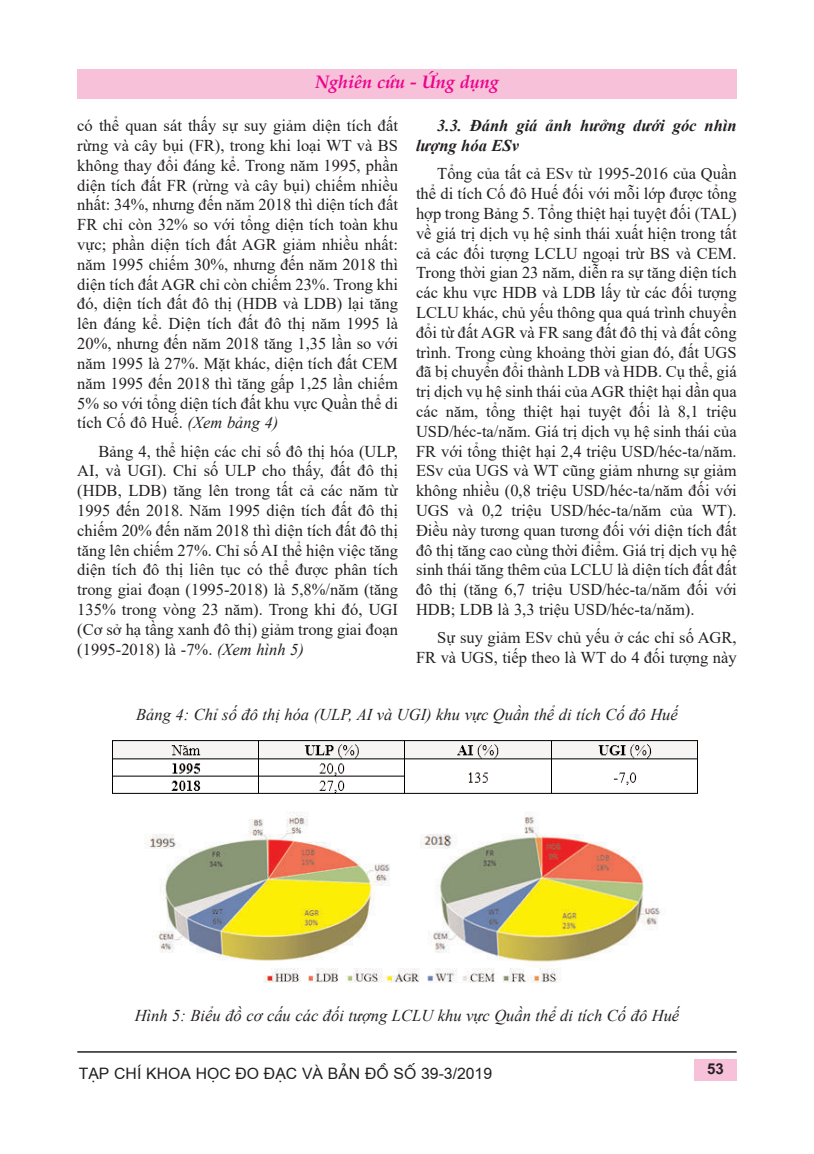
<style>
.page{position:relative;width:814px;height:1154px;background:#fff}
.page>*{position:absolute;margin:0;border:0;box-sizing:border-box;transform-origin:0 0}
.t1{font:italic 700 18px "Palatino Linotype";color:#ed028c}
.t2{font:16.5px/19.8px "Times New Roman";color:#231f20;text-align:justify}
.t3{font:italic 16.5px "Times New Roman";color:#231f20}
.t4{font:italic 700 16.5px/19.8px "Times New Roman";color:#231f20}
.t5{font:15.75px "Vn Arial H";color:#231f20}
.t6{font:700 15px "Vn Arial";color:#231f20}
.s1{font-style:italic}
</style>
<div class="page">
<div style="left:77px;top:69px;width:659px;height:30px;background:#f7c1d9"></div>
<div style="left:694px;top:1059px;width:42px;height:22px;background:#f7c1d9"></div>
<hr style="left:77px;top:1051px;width:659px;height:1px;background:#231f20">
<img style="left:144px;top:812px;width:517px;height:171px">
<img style="left:112px;top:740px;width:586px;height:54px">
<p class="t1" style="left:315px;top:72px;width:185px">Nghiên cứu - Ứng dụng</p>
<p class="t2" style="left:77px;top:116px;width:322px">có thể quan sát thấy sự suy giảm diện tích đất rừng và cây bụi (FR), trong khi loại WT và BS không thay đổi đáng kể. Trong năm 1995, phần diện tích đất FR (rừng và cây bụi) chiếm nhiều nhất: 34%, nhưng đến năm 2018 thì diện tích đất FR chỉ còn 32% so với tổng diện tích toàn khu vực; phần diện tích đất AGR giảm nhiều nhất: năm 1995 chiếm 30%, nhưng đến năm 2018 thì diện tích đất AGR chỉ còn chiếm 23%. Trong khi đó, diện tích đất đô thị (HDB và LDB) lại tăng lên đáng kể. Diện tích đất đô thị năm 1995 là 20%, nhưng đến năm 2018 tăng 1,35 lần so với năm 1995 là 27%. Mặt khác, diện tích đất CEM năm 1995 đến 2018 thì tăng gấp 1,25 lần chiếm 5% so với tổng diện tích đất khu vực Quần thể di tích Cố đô Huế. <span class="s1">(Xem bảng 4)</span></p>
<p class="t2" style="left:77px;top:441px;width:322px;text-indent:21px">Bảng 4, thể hiện các chỉ số đô thị hóa (ULP, AI, và UGI). Chỉ số ULP cho thấy, đất đô thị (HDB, LDB) tăng lên trong tất cả các năm từ 1995 đến 2018. Năm 1995 diện tích đất đô thị chiếm 20% đến năm 2018 thì diện tích đất đô thị tăng lên chiếm 27%. Chỉ số AI thể hiện việc tăng diện tích đô thị liên tục có thể được phân tích trong giai đoạn (1995-2018) là 5,8%/năm (tăng 135% trong vòng 23 năm). Trong khi đó, UGI (Cơ sở hạ tầng xanh đô thị) giảm trong giai đoạn (1995-2018) là -7%. <span class="s1">(Xem hình 5)</span></p>
<p class="t4" style="left:416px;top:115px;width:322px;text-indent:21px">3.3. Đánh giá ảnh hưởng dưới góc nhìn lượng hóa ESv</p>
<p class="t2" style="left:416px;top:164px;width:322px;text-indent:21px">Tổng của tất cả ESv từ 1995-2016 của Quần thể di tích Cố đô Huế đối với mỗi lớp được tổng hợp trong Bảng 5. Tổng thiệt hại tuyệt đối (TAL) về giá trị dịch vụ hệ sinh thái xuất hiện trong tất cả các đối tượng LCLU ngoại trừ BS và CEM.<br>Trong thời gian 23 năm, diễn ra sự tăng diện tích các khu vực HDB và LDB lấy từ các đối tượng LCLU khác, chủ yếu thông qua quá trình chuyển đổi từ đất AGR và FR sang đất đô thị và đất công trình. Trong cùng khoảng thời gian đó, đất UGS đã bị chuyển đổi thành LDB và HDB. Cụ thể, giá trị dịch vụ hệ sinh thái của AGR thiệt hại dần qua các năm, tổng thiệt hại tuyệt đối là 8,1 triệu USD/héc-ta/năm. Giá trị dịch vụ hệ sinh thái của FR với tổng thiệt hại 2,4 triệu USD/héc-ta/năm.<br>ESv của UGS và WT cũng giảm nhưng sự giảm không nhiều (0,8 triệu USD/héc-ta/năm đối với UGS và 0,2 triệu USD/héc-ta/năm của WT).<br>Điều này tương quan tương đối với diện tích đất đô thị tăng cao cùng thời điểm. Giá trị dịch vụ hệ sinh thái tăng thêm của LCLU là diện tích đất đất đô thị (tăng 6,7 triệu USD/héc-ta/năm đối với HDB; LDB là 3,3 triệu USD/héc-ta/năm).</p>
<p class="t2" style="left:416px;top:628px;width:322px;text-align:right">Sự suy giảm ESv chủ yếu ở các chỉ số AGR,<br>FR và UGS, tiếp theo là WT do 4 đối tượng này</p>
<p class="t3" style="left:136px;top:705px;width:543px">Bảng 4: Chỉ số đô thị hóa (ULP, AI và UGI) khu vực Quần thể di tích Cố đô Huế</p>
<p class="t3" style="left:135px;top:1006px;width:546px">Hình 5: Biểu đồ cơ cấu các đối tượng LCLU khu vực Quần thể di tích Cố đô Huế</p>
<p class="t5" style="left:79px;top:1063px;width:415px">T¹P CHÝ KHOA HÄC ®O ®¹C VΜ B¶N ®Å SÈ 39-3/2019</p>
<p class="t6" style="left:707px;top:1060px;width:18px">53</p>
</div>
